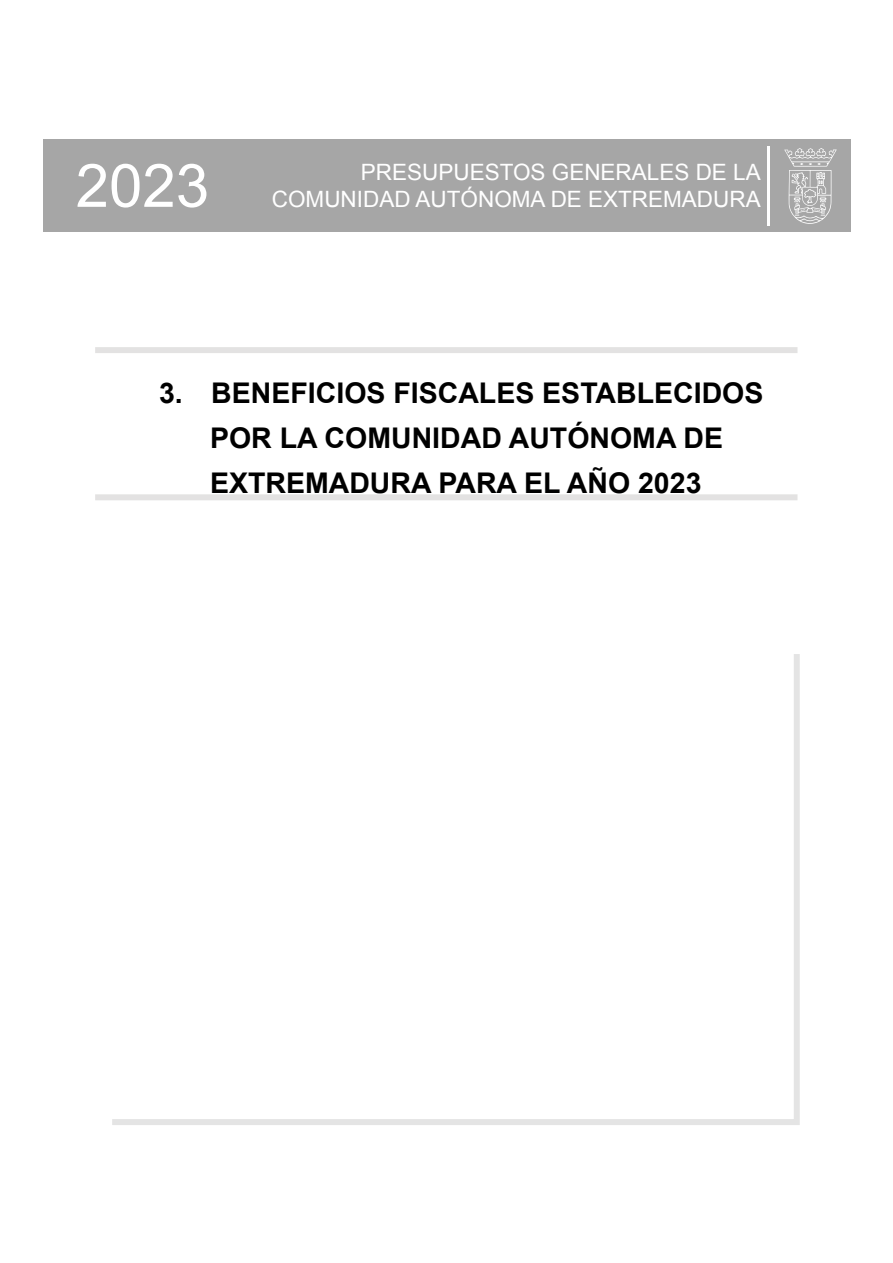
<style>
.page{position:relative;width:893px;height:1263px;background:#fff}
.page>*{position:absolute;margin:0;border:0;box-sizing:border-box;transform-origin:0 0}
.t1{font:60px "Arial";color:#fff}
.t2{font:700 28.5px/45px "Arial";color:#000;text-align:center}
.t3{font:22.5px/27px "Arial";color:#fff;text-align:right}
</style>
<div class="page">
<div style="left:43px;top:140px;width:808px;height:92px;background:#a6a6a6"></div>
<svg style="left:112px;top:654px;width:688px;height:471px"></svg>
<div style="left:95px;top:347px;width:702px;height:6px;background:#e3e2e2"></div>
<div style="left:95px;top:494px;width:702px;height:6px;background:#e3e2e2"></div>
<svg style="left:784px;top:148px;width:53px;height:76px"></svg>
<hr style="left:767px;top:146px;width:2px;height:80px;background:#fff">
<h1 class="t1" style="left:76px;top:144px;width:135px">2023</h1>
<p class="t3" style="left:272px;top:158px;width:490px">PRESUPUESTOS GENERALES DE LA<br>COMUNIDAD AUTÓNOMA DE EXTREMADURA</p>
<p class="t2" style="left:159px;top:371px;width:606px">3. BENEFICIOS FISCALES ESTABLECIDOS<br>POR LA COMUNIDAD AUTÓNOMA DE<br>EXTREMADURA PARA EL AÑO 2023</p>
</div>
